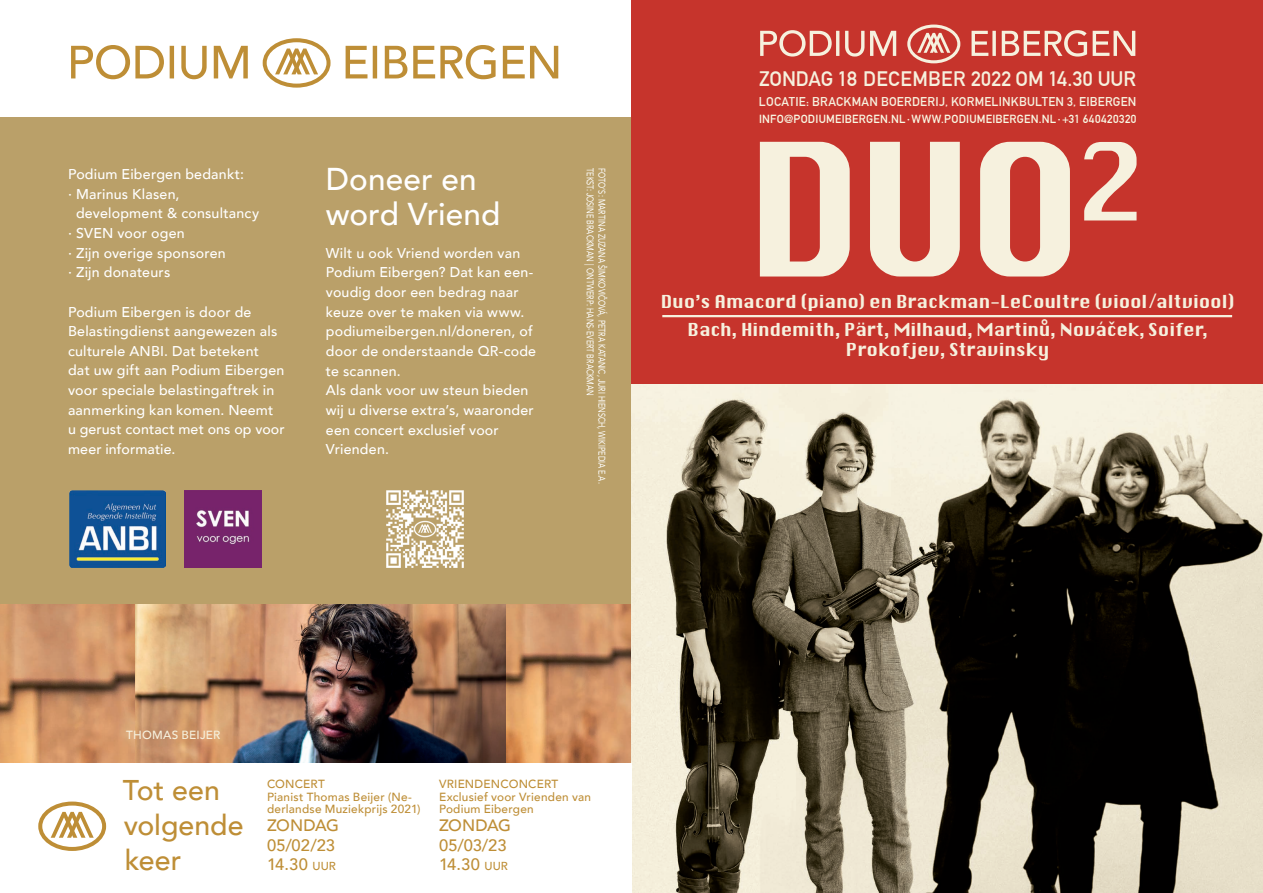
<style>
.page{position:relative;width:1263px;height:893px;background:#fff}
.page>*{position:absolute;margin:0;border:0;box-sizing:border-box;transform-origin:0 0}
.t1{font:179.55px "Krungthep";color:#f6f1de}
.t2{font:500 31.5px/34.5px "Avenir";color:#fff}
.t3{font:500 28.5px/35.2px "Avenir";color:#be8e36}
.t4{font:700 20.55px "DIN Alternate";letter-spacing:.01em;color:#f6f1de}
.t5{font:17.4px/28px "Krungthep";letter-spacing:-.015em;color:#f6f1de;text-align:center}
.t6{font:500 16.5px/19.4px "Avenir";color:#be8e36}
.t7{font:500 16.5px "Avenir";letter-spacing:-.025em;color:#be8e36}
.t8{font:500 14.1px/19.6px "Avenir";letter-spacing:.015em;color:#fff}
.t9{font:700 12.45px "DIN Alternate";letter-spacing:.02em;color:#f6f1de}
.t10{font:500 11.85px/12.8px "Avenir";letter-spacing:.02em;color:#be8e36}
.t11{font:500 11.85px "Avenir";letter-spacing:.015em;color:#f6f1de}
.t12{font:700 11.55px "DIN Alternate";letter-spacing:.025em;color:#f9fae5}
.t13{font:9.75px "Avenir";color:#fff;scale:.75 1}
.s1{font-size:11.55px}
</style>
<div class="page">
<img style="left:134px;top:604px;width:372px;height:159px">
<img style="left:631px;top:383px;width:632px;height:510px">
<div style="left:631px;top:0;width:632px;height:383px;background:#c6342c"></div>
<div style="left:907px;top:25px;width:53px;height:38px;border:3px solid #f6f1de;border-radius:50%"></div>
<svg style="left:760px;top:30px;width:375px;height:27px"></svg>
<hr style="left:662px;top:315px;width:570px;height:2px;background:#f6f1de">
<img style="left:0;top:604px;width:134px;height:159px">
<img style="left:506px;top:604px;width:125px;height:159px">
<div style="left:38px;top:801px;width:68px;height:50px;border:4px solid #be8e36;border-radius:50%"></div>
<svg style="left:51px;top:812px;width:43px;height:26px"></svg>
<div style="left:0;top:115px;width:631px;height:489px;background:#baa069"></div>
<img style="left:69px;top:491px;width:97px;height:76px">
<img style="left:386px;top:490px;width:78px;height:78px">
<img style="left:185px;top:491px;width:77px;height:76px">
<div style="left:0;top:0;width:631px;height:117px;background:#fff"></div>
<div style="left:263px;top:38px;width:68px;height:50px;border:4px solid #be8e36;border-radius:50%"></div>
<svg style="left:71px;top:45px;width:487px;height:34px"></svg>
<p class="t8" style="left:68px;top:163px;width:178px">Podium Eibergen bedankt:</p>
<p class="t8" style="left:76px;top:183px;width:185px;text-indent:-8px">∙ Marinus Klasen, development &amp; consultancy</p>
<p class="t8" style="left:68px;top:222px;width:118px">∙ SVEN voor ogen</p>
<p class="t8" style="left:68px;top:242px;width:159px">∙ Zijn overige sponsoren ∙ Zijn donateurs</p>
<p class="t8" style="left:68px;top:301px;width:218px">Podium Eibergen is door de<br>Belastingdienst aangewezen als culturele ANBI. Dat betekent<br>dat uw gift aan Podium Eibergen voor speciale belastingaftrek in aanmerking kan komen. Neemt u gerust contact met ons op voor meer informatie.</p>
<p class="t2" style="left:326px;top:160px;width:176px">Doneer en word Vriend</p>
<p class="t8" style="left:326px;top:242px;width:212px">Wilt u ook Vriend worden van<br>Podium Eibergen? Dat kan een&shy;voudig door een bedrag naar keuze over te maken via www. podiumeibergen.nl/doneren, of door de onderstaande QR-code te scannen.</p>
<p class="t8" style="left:326px;top:380px;width:209px">Als dank voor uw steun bieden wij u diverse extra’s, waaronder een concert exclusief voor<br>Vrienden.</p>
<p class="t13" style="left:598px;top:168px;width:305px;rotate:90deg">TEKST: JOSINE BRACKMAN | ONTWERP: HANS-EVERT BRACKMAN</p>
<p class="t13" style="left:610px;top:168px;width:422px;rotate:90deg">FOTO’S: MARTINA ZUZANA ŠIMKOVIČOVÁ, PETRA KATANIC, JURI HIENSCH, WIKIPEDIA E.A.</p>
<p class="t4" style="left:759px;top:63px;width:378px">ZONDAG 18 DECEMBER 2022 OM 14.30 UUR</p>
<p class="t9" style="left:759px;top:92px;width:379px">LOCATIE: BRACKMAN BOERDERIJ, KORMELINKBULTEN 3, EIBERGEN</p>
<p class="t12" style="left:759px;top:110px;width:379px">INFO@PODIUMEIBERGEN.NL ∙ WWW.PODIUMEIBERGEN.NL ∙ +31 640420320</p>
<p class="t1" style="left:745px;top:110px;width:402px">DUO<sup>2</sup></p>
<p class="t5" style="left:661px;top:288px;width:575px">Duo’s Amacord (piano) en Brackman-LeCoultre (viool/altviool)<br>Bach, Hindemith, Pärt, Milhaud, Martinů, Nováček, Soifer,</p>
<p class="t5" style="left:846px;top:336px;width:205px">Prokofjev, Stravinsky</p>
<p class="t11" style="left:126px;top:725px;width:96px">THOMAS BEIJER</p>
<p class="t3" style="left:123px;top:771px;width:122px">Tot een volgende keer</p>
<p class="t10" style="left:267px;top:777px;width:59px">CONCERT</p>
<p class="t10" style="left:267px;top:789px;width:155px">Pianist Thomas Beijer (Ne&shy;derlandse Muziekprijs 2021)</p>
<p class="t7" style="left:267px;top:811px;width:74px">ZONDAG</p>
<p class="t6" style="left:267px;top:834px;width:70px">05/02/23<br>14.30 <span class="s1">UUR</span></p>
<p class="t10" style="left:439px;top:777px;width:121px">VRIENDENCONCERT</p>
<p class="t10" style="left:439px;top:789px;width:153px">Exclusief voor Vrienden van<br>Podium Eibergen</p>
<p class="t7" style="left:439px;top:811px;width:74px">ZONDAG</p>
<p class="t6" style="left:439px;top:834px;width:70px">05/03/23<br>14.30 <span class="s1">UUR</span></p>
</div>
